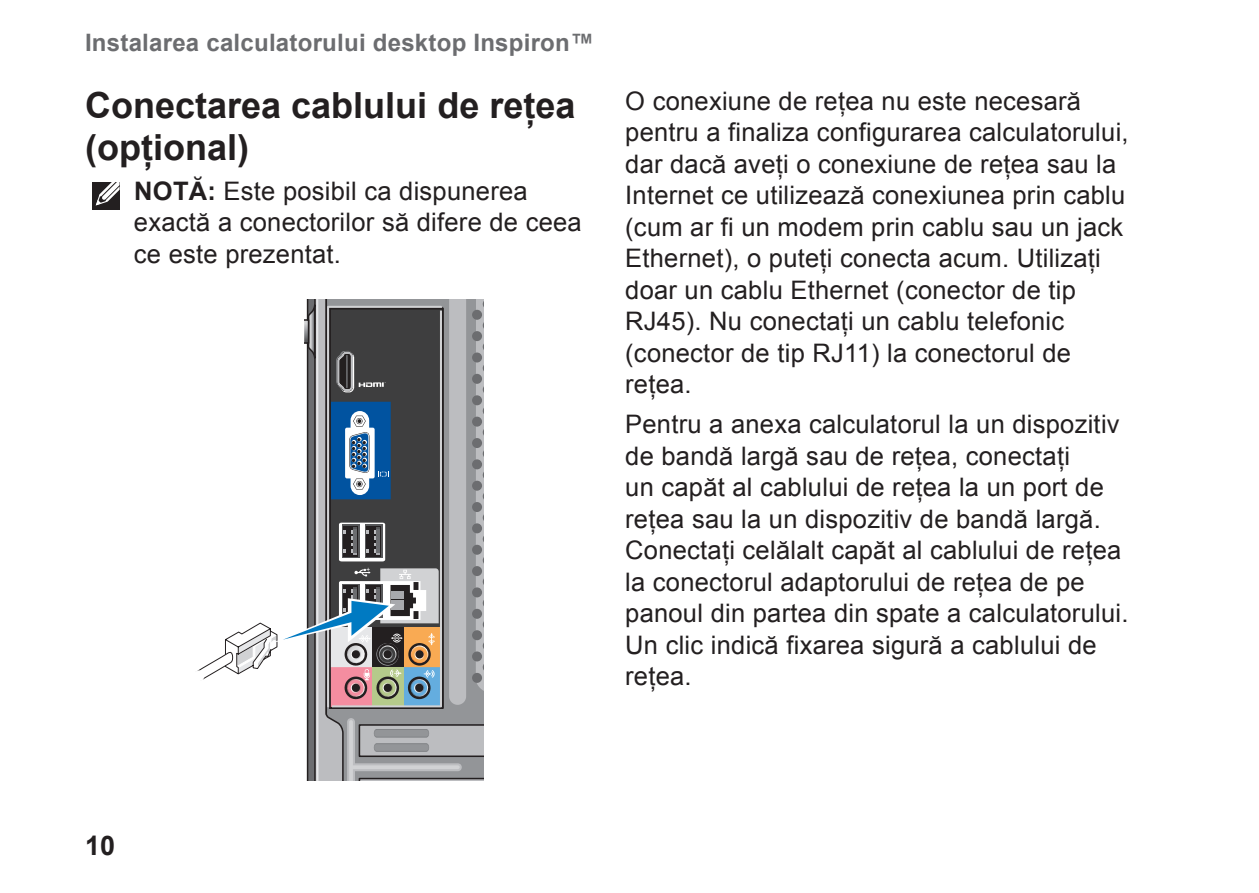
<style>
.page{position:relative;width:1259px;height:893px;background:#fff}
.page>*{position:absolute;margin:0;border:0;box-sizing:border-box;transform-origin:0 0}
.t1{font:700 36px/42px "Arial";color:#231f20}
.t2{font:700 27px "Arial";color:#231f20}
.t3{font:25.5px/31.5px "Arial";letter-spacing:.01em;color:#231f20}
.t4{font:700 24px "Arial";letter-spacing:.01em;color:#6c6d70}
.s1{font-weight:700}
</style>
<div class="page">
<svg style="left:304px;top:299px;width:12px;height:103px"></svg>
<svg style="left:316px;top:299px;width:20px;height:482px"></svg>
<svg style="left:336px;top:299px;width:148px;height:482px"></svg>
<svg style="left:336px;top:351px;width:50px;height:41px"></svg>
<div style="left:193px;top:670px;width:11px;height:12px;border:1px solid #fff;border-radius:50%"></div>
<svg style="left:195px;top:568px;width:244px;height:133px"></svg>
<div style="left:92px;top:182px;width:27px;height:27px;background:#231f20"></div>
<svg style="left:95px;top:182px;width:25px;height:24px"></svg>
<p class="t4" style="left:85px;top:27px;width:510px">Instalarea calculatorului desktop Inspiron™</p>
<h1 class="t1" style="left:85px;top:85px;width:492px">Conectarea cablului de reţea (opţional)</h1>
<p class="t3" style="left:134px;top:175px;width:449px"><span class="s1">NOTĂ:</span> Este posibil ca dispunerea exactă a conectorilor să difere de ceea ce este prezentat.</p>
<p class="t3" style="left:625px;top:86px;width:505px">O conexiune de reţea nu este necesară pentru a finaliza configurarea calculatorului, dar dacă aveţi o conexiune de reţea sau la Internet ce utilizează conexiunea prin cablu (cum ar fi un modem prin cablu sau un jack Ethernet), o puteţi conecta acum. Utilizaţi doar un cablu Ethernet (conector de tip RJ45). Nu conectaţi un cablu telefonic (conector de tip RJ11) la conectorul de reţea.</p>
<p class="t3" style="left:625px;top:409px;width:505px">Pentru a anexa calculatorul la un dispozitiv de bandă largă sau de reţea, conectaţi<br>un capăt al cablului de reţea la un port de reţea sau la un dispozitiv de bandă largă.<br>Conectaţi celălalt capăt al cablului de reţea la conectorul adaptorului de reţea de pe panoul din partea din spate a calculatorului.<br>Un clic indică fixarea sigură a cablului de reţea.</p>
<p class="t2" style="left:85px;top:827px;width:32px">10</p>
</div>
